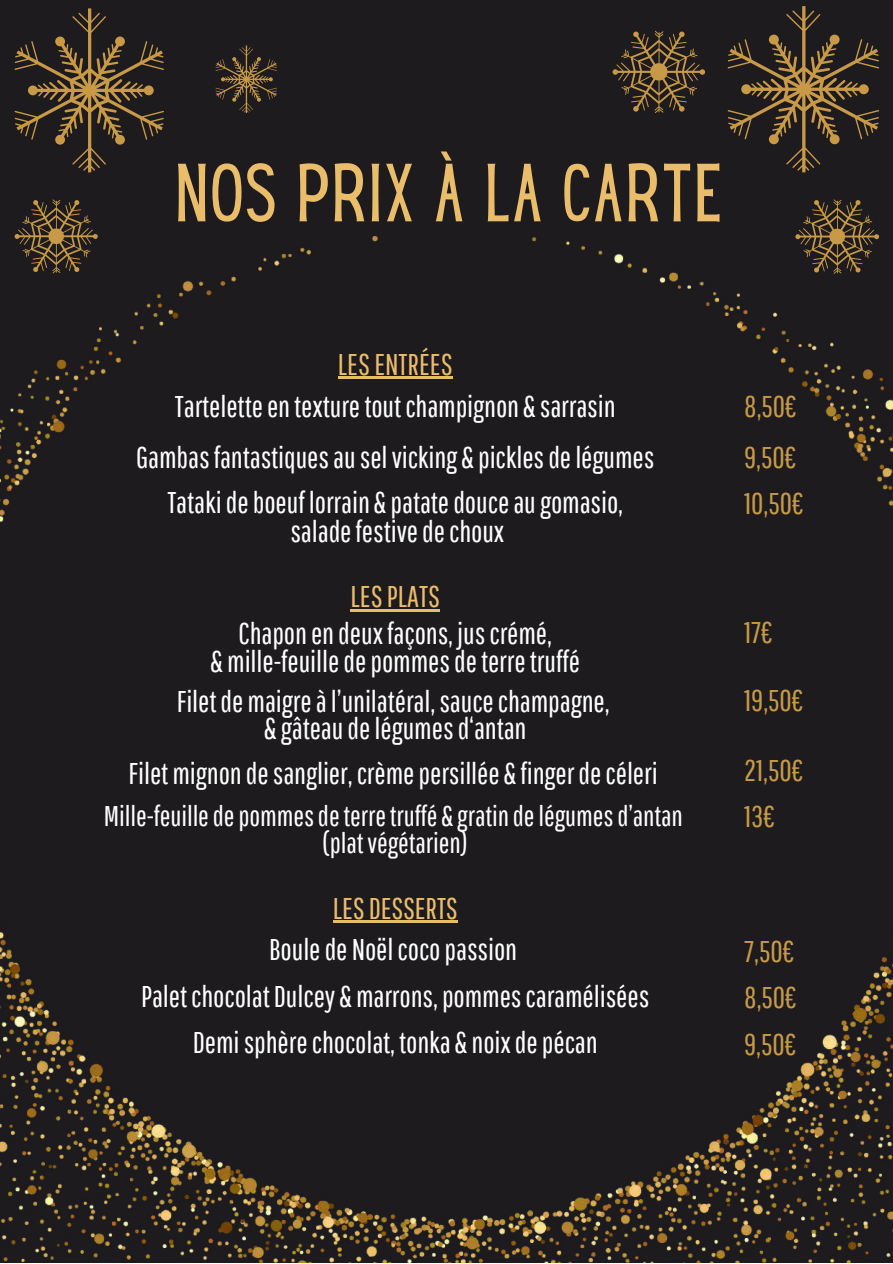
<style>
.page{position:relative;width:893px;height:1264px;background:#fff}
.page>*{position:absolute;margin:0;border:0;box-sizing:border-box;transform-origin:0 0}
.t1{font:72px "Hey Gotcha";letter-spacing:.04em;color:#eabd6a}
.t2{font:30px/50.6px "Pathway Gothic One";letter-spacing:-.005em;color:#fff;text-align:center}
.t3{font:30px/46.5px "Pathway Gothic One";color:#c89a47}
.t4{font:30px "Pathway Gothic One";color:#eabd6a}
.t5{font:28.5px/27px "Pathway Gothic One";letter-spacing:-.005em;color:#fff;text-align:center}
</style>
<div class="page">
<div style="left:0;top:0;width:892px;height:1262px;background:#1d1b1e"></div>
<img style="left:0;top:237px;width:892px;height:1025px">
<svg style="left:15px;top:8px;width:149px;height:164px"></svg>
<svg style="left:727px;top:6px;width:152px;height:166px"></svg>
<svg style="left:215px;top:46px;width:62px;height:67px"></svg>
<svg style="left:612px;top:31px;width:92px;height:82px"></svg>
<svg style="left:15px;top:199px;width:83px;height:74px"></svg>
<svg style="left:795px;top:199px;width:84px;height:75px"></svg>
<hr style="left:338px;top:376px;width:114px;height:3px;background:#eabd6a">
<hr style="left:350px;top:609px;width:90px;height:3px;background:#eabd6a">
<hr style="left:333px;top:920px;width:124px;height:3px;background:#eabd6a">
<h1 class="t1" style="left:175px;top:164px;width:547px">NOS PRIX À LA CARTE</h1>
<p class="t4" style="left:338px;top:346px;width:116px">LESENTRÉES</p>
<p class="t2" style="left:136px;top:380px;width:519px">Tarteletteentexturetoutchampignon &amp; sarrasin<br>Gambasfantastiquesauselvicking &amp; picklesdelégumes</p>
<p class="t2" style="left:167px;top:476px;width:457px">Tatakideboeuf lorrain &amp; patatedouceaugomasio,</p>
<p class="t2" style="left:290px;top:505px;width:215px">saladefestivedechoux</p>
<p class="t4" style="left:350px;top:578px;width:91px">LESPLATS</p>
<p class="t2" style="left:238px;top:608px;width:315px">Chaponendeuxfaçons, juscrémé,</p>
<p class="t2" style="left:177px;top:641px;width:434px;line-height:39.3px">&amp;mille-feuilledepommesdeterretruffé<br>Filetdemaigreàl’unilatéral,saucechampagne,</p>
<p class="t2" style="left:129px;top:705px;width:530px;line-height:45px">&amp; gâteaudelégumesd‘antan<br>Filetmignondesanglier,crèmepersillée &amp; fingerdecéleri</p>
<p class="t5" style="left:104px;top:802px;width:580px">Mille-feuilledepommesdeterretruffé &amp; gratindelégumesd’antan (platvégétarien)</p>
<p class="t4" style="left:333px;top:890px;width:126px">LES DESSERTS</p>
<p class="t2" style="left:141px;top:925px;width:509px;line-height:46.5px">Boulede Noëlcocopassion<br>Paletchocolat Dulcey &amp;marrons,pommescaramélisées</p>
<p class="t2" style="left:193px;top:1016px;width:406px">Demisphèrechocolat, tonka &amp; noixdepécan</p>
<p class="t3" style="left:744px;top:381px;width:54px;line-height:50.4px">8,50€<br>9,50€</p>
<p class="t3" style="left:744px;top:480px;width:61px">10,50€</p>
<p class="t3" style="left:744px;top:608px;width:30px">17€</p>
<p class="t3" style="left:744px;top:676px;width:61px">19,50€</p>
<p class="t3" style="left:744px;top:746px;width:61px;line-height:45.9px">21,50€<br>13€</p>
<p class="t3" style="left:744px;top:927px;width:54px;text-align:justify">7,50€ 8,50€ 9,50€</p>
</div>
